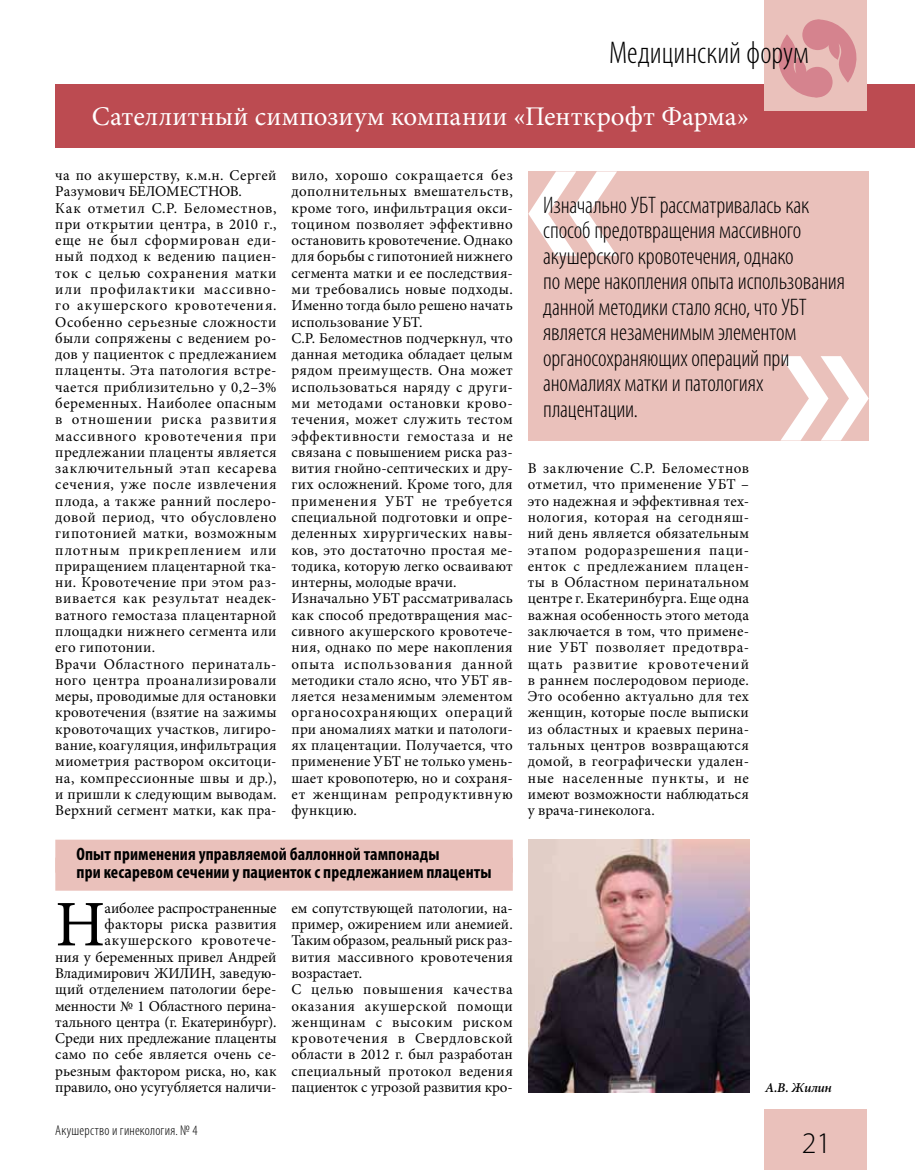
<style>
.page{position:relative;width:915px;height:1170px;background:#fff}
.page>*{position:absolute;margin:0;border:0;box-sizing:border-box;transform-origin:0 0}
.t1{font:65.1px "Minion Pro";color:#000}
.t2{font:300 condensed 31.5px "Myriad Pro";color:#000}
.t3{font:300 30px "Myriad Pro";color:#000}
.t4{font:27px "Minion Pro";letter-spacing:.005em;color:#fff}
.t5{font:300 condensed 24px/25.5px "Myriad Pro";letter-spacing:-.005em;color:#000}
.t6{font:700 condensed 18px/18px "Myriad Pro";letter-spacing:.005em;color:#000}
.t7{font:15px/16.2px "Minion Pro";letter-spacing:.025em;color:#000}
.t8{font:15px/16.4px "Minion Pro";color:#000;text-align:right}
.t9{font:300 condensed 14.25px "Myriad Pro";letter-spacing:.015em;color:#000}
.t10{font:italic 600 13.5px "Minion Pro";letter-spacing:-.015em;color:#000}
</style>
<div class="page">
<div style="left:764px;top:1108px;width:102px;height:61px;background:#eac1bb"></div>
<div style="left:55px;top:84px;width:859px;height:63px;background:#bc4b51"></div>
<div style="left:764px;top:0;width:102px;height:111px;background:#eac1bb"></div>
<svg style="left:778px;top:19px;width:79px;height:79px"></svg>
<div style="left:55px;top:839px;width:457px;height:33px;background:#eac1bb"></div>
<div style="left:55px;top:857px;width:457px;height:33px;background:#eac1bb"></div>
<img style="left:528px;top:839px;width:221px;height:252px">
<div style="left:528px;top:171px;width:340px;height:269px;background:#eac1bb"></div>
<svg style="left:528px;top:171px;width:89px;height:85px"></svg>
<svg style="left:780px;top:356px;width:88px;height:84px"></svg>
<h2 class="t2" style="left:608px;top:34px;width:201px">Медицинский форум</h2>
<h3 class="t4" style="left:92px;top:99px;width:658px">Сателлитный симпозиум компании «Пенткрофт Фарма»</h3>
<p class="t7" style="left:55px;top:167px;width:223px">ча по акушерству, к.м.н. Сергей<br>Разумович БЕЛОМЕСТНОВ.<br>Как отметил С.Р. Беломестнов, при открытии центра, в 2010 г., еще не был сформирован еди&shy;ный подход к ведению пациен&shy;ток с целью сохранения матки или профилактики массивно&shy;го акушерского кровотечения.<br>Особенно серьезные сложности были сопряжены с ведением ро&shy;дов у пациенток с предлежанием плаценты. Эта патология встре&shy;чается приблизительно у 0,2–3% беременных. Наиболее опасным в отношении риска развития массивного кровотечения при предлежании плаценты является заключительный этап кесарева сечения, уже после извлечения плода, а также ранний послеро&shy;довой период, что обусловлено гипотонией матки, возможным плотным прикреплением или приращением плацентарной тка&shy;ни. Кровотечение при этом раз&shy;вивается как результат неадек&shy;ватного гемостаза плацентарной площадки нижнего сегмента или его гипотонии.<br>Врачи Областного перинаталь&shy;ного центра проанализировали меры, проводимые для остановки кровотечения (взятие на зажимы кровоточащих участков, лигиро&shy;вание, коагуляция, инфильтрация миометрия раствором окситоци&shy;на, компрессионные швы и др.), и пришли к следующим выводам.<br>Верхний сегмент матки, как пра-</p>
<p class="t7" style="left:291px;top:167px;width:223px">вило, хорошо сокращается без дополнительных вмешательств, кроме того, инфильтрация окси&shy;тоцином позволяет эффективно остановить кровотечение. Однако для борьбы с гипотонией нижнего сегмента матки и ее последствия&shy;ми требовались новые подходы.<br>Именно тогда было решено начать использование УБТ.<br>С.Р. Беломестнов подчеркнул, что данная методика обладает целым рядом преимуществ. Она может использоваться наряду с други&shy;ми методами остановки крово&shy;течения, может служить тестом эффективности гемостаза и не связана с повышением риска раз&shy;вития гнойно-септических и дру&shy;гих осложнений. Кроме того, для применения УБТ не требуется специальной подготовки и опре&shy;деленных хирургических навы&shy;ков, это достаточно простая ме&shy;тодика, которую легко осваивают интерны, молодые врачи.<br>Изначально УБТ рассматривалась как способ предотвращения мас&shy;сивного акушерского кровотече&shy;ния, однако по мере накопления опыта использования данной методики стало ясно, что УБТ яв&shy;ляется незаменимым элементом органосохраняющих операций при аномалиях матки и патологи&shy;ях плацентации. Получается, что применение УБТ не только умень&shy;шает кровопотерю, но и сохраня&shy;ет женщинам репродуктивную функцию.</p>
<p class="t6" style="left:77px;top:844px;width:416px">Опыт применения управляемой баллонной тампонады<br>при кесаревом сечении у пациенток с предлежанием плаценты</p>
<p class="t8" style="left:55px;top:899px;width:223px">аиболее распространенные факторы риска развития акушерского кровотече-<br>ния у беременных привел Андрей<br>Владимирович ЖИЛИН, заведую&shy;щий отделением патологии бере&shy;менности № 1 Областного перина&shy;тального центра (г. Екатеринбург).<br>Среди них предлежание плаценты само по себе является очень се&shy;рьезным фактором риска, но, как правило, оно усугубляется наличи-</p>
<p class="t7" style="left:291px;top:899px;width:223px">ем сопутствующей патологии, на&shy;пример, ожирением или анемией.<br>Таким образом, реальный риск раз&shy;вития массивного кровотечения возрастает.<br>С целью повышения качества оказания акушерской помощи женщинам с высоким риском кровотечения в Свердловской области в 2012 г. был разработан специальный протокол ведения пациенток с угрозой развития кро-</p>
<h1 class="t1" style="left:55px;top:880px;width:51px">Н</h1>
<p class="t9" style="left:55px;top:1121px;width:144px">Акушерство и гинекология. № 4</p>
<p class="t5" style="left:543px;top:192px;width:303px">Изначально УБТ рассматривалась как способ предотвращения массивного акушерского кровотечения, однако<br>по мере накопления опыта использования данной методики стало ясно, что УБТ является незаменимым элементом органосохраняющих операций при аномалиях матки и патологиях плацентации.</p>
<p class="t7" style="left:527px;top:460px;width:223px;text-align:justify">В заключение С.Р. Беломестнов отметил, что применение УБТ – это надежная и эффективная тех&shy;нология, которая на сегодняш&shy;ний день является обязательным этапом родоразрешения паци&shy;енток с предлежанием плацен&shy;ты в Областном перинатальном центре г. Екатеринбурга. Еще одна важная особенность этого метода заключается в том, что примене&shy;ние УБТ позволяет предотвра&shy;щать развитие кровотечений в раннем послеродовом периоде.<br>Это особенно актуально для тех женщин, которые после выписки из областных и краевых перина&shy;тальных центров возвращаются домой, в географически удален&shy;ные населенные пункты, и не имеют возможности наблюдаться у врача-гинеколога.</p>
<p class="t10" style="left:764px;top:1078px;width:68px">А.В. Жилин</p>
<h3 class="t3" style="left:801px;top:1126px;width:31px">21</h3>
</div>
